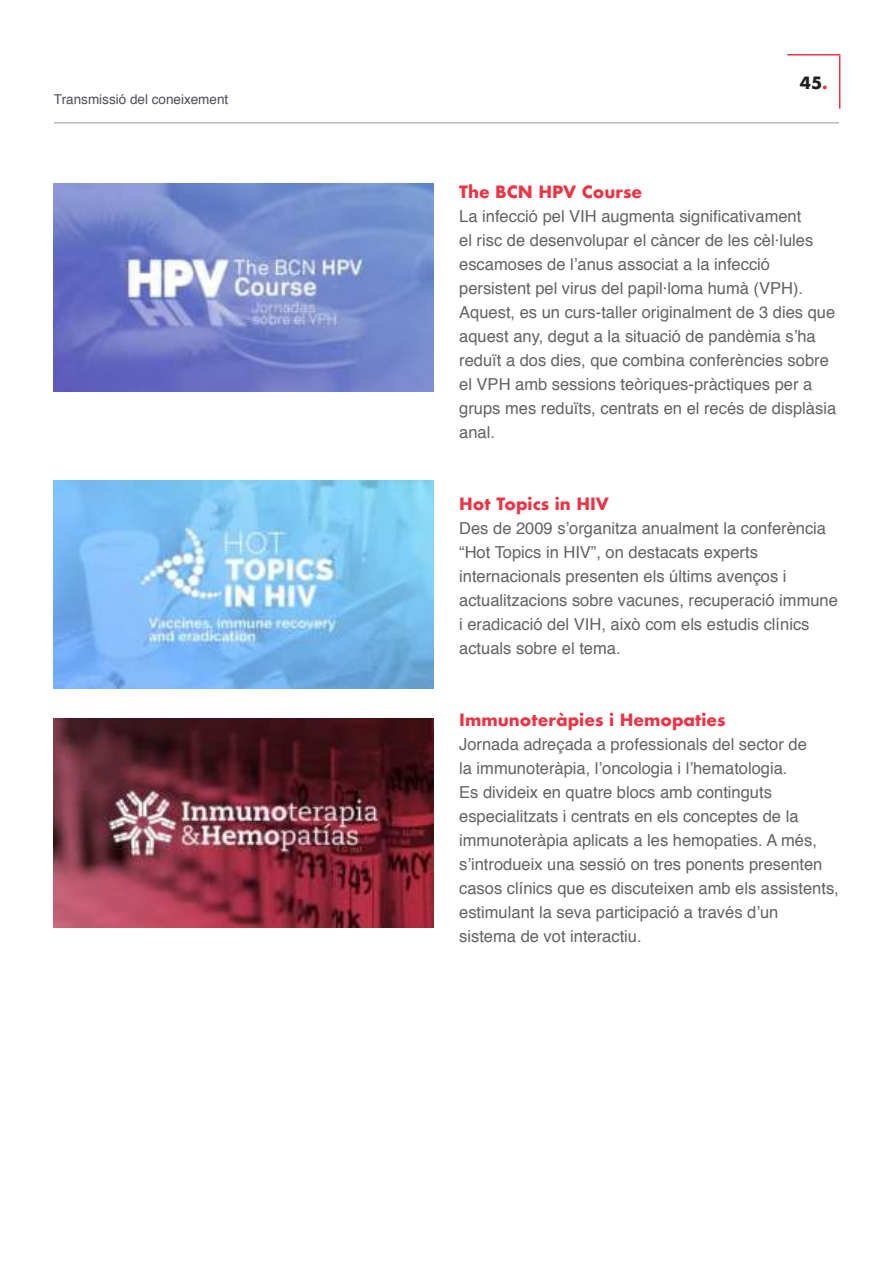
<style>
.page{position:relative;width:893px;height:1263px;background:#fff}
.page>*{position:absolute;margin:0;border:0;box-sizing:border-box;transform-origin:0 0}
.t1{font:16.5px/24px "Helvetica";color:#626366}
.t2{font:700 16.5px "Futura";color:#e34}
.t3{font:700 16.5px "Futura";color:#221f1f}
.t4{font:13.5px "Helvetica";color:#514c59}
.s1{color:#e34}
</style>
<div class="page">
<hr style="left:839px;top:55px;width:1px;height:54px;background:#e34">
<hr style="left:787px;top:54px;width:53px;height:1px;background:#e34">
<hr style="left:54px;top:123px;width:785px;height:1px;background:#939597">
<img style="left:54px;top:183px;width:380px;height:209px">
<img style="left:54px;top:480px;width:380px;height:209px">
<img style="left:54px;top:719px;width:380px;height:208px">
<p class="t4" style="left:54px;top:94px;width:176px">Transmissió del coneixement</p>
<p class="t3" style="left:800px;top:72px;width:30px">45<span class="s1">.</span></p>
<p class="t2" style="left:459px;top:181px;width:185px">The BCN HPV Course</p>
<p class="t1" style="left:459px;top:205px;width:378px">La infecció pel VIH augmenta significativament<br>el risc de desenvolupar el càncer de les cèl·lules escamoses de l’anus associat a la infecció persistent pel virus del papil·loma humà (VPH).<br>Aquest, es un curs-taller originalment de 3 dies que aquest any, degut a la situació de pandèmia s’ha reduït a dos dies, que combina conferències sobre el VPH amb sessions teòriques-pràctiques per a grups mes reduïts, centrats en el recés de displàsia anal.</p>
<p class="t2" style="left:459px;top:493px;width:151px">Hot Topics in HIV</p>
<p class="t1" style="left:459px;top:517px;width:380px">Des de 2009 s’organitza anualment la conferència “Hot Topics in HIV”, on destacats experts internacionals presenten els últims avenços i actualitzacions sobre vacunes, recuperació immune i eradicació del VIH, això com els estudis clínics actuals sobre el tema.</p>
<p class="t2" style="left:459px;top:709px;width:268px">Immunoteràpies i Hemopaties</p>
<p class="t1" style="left:459px;top:734px;width:381px">Jornada adreçada a professionals del sector de<br>la immunoteràpia, l’oncologia i l’hematologia.<br>Es divideix en quatre blocs amb continguts especialitzats i centrats en els conceptes de la immunoteràpia aplicats a les hemopaties. A més, s’introdueix una sessió on tres ponents presenten casos clínics que es discuteixen amb els assistents, estimulant la seva participació a través d’un sistema de vot interactiu.</p>
</div>
